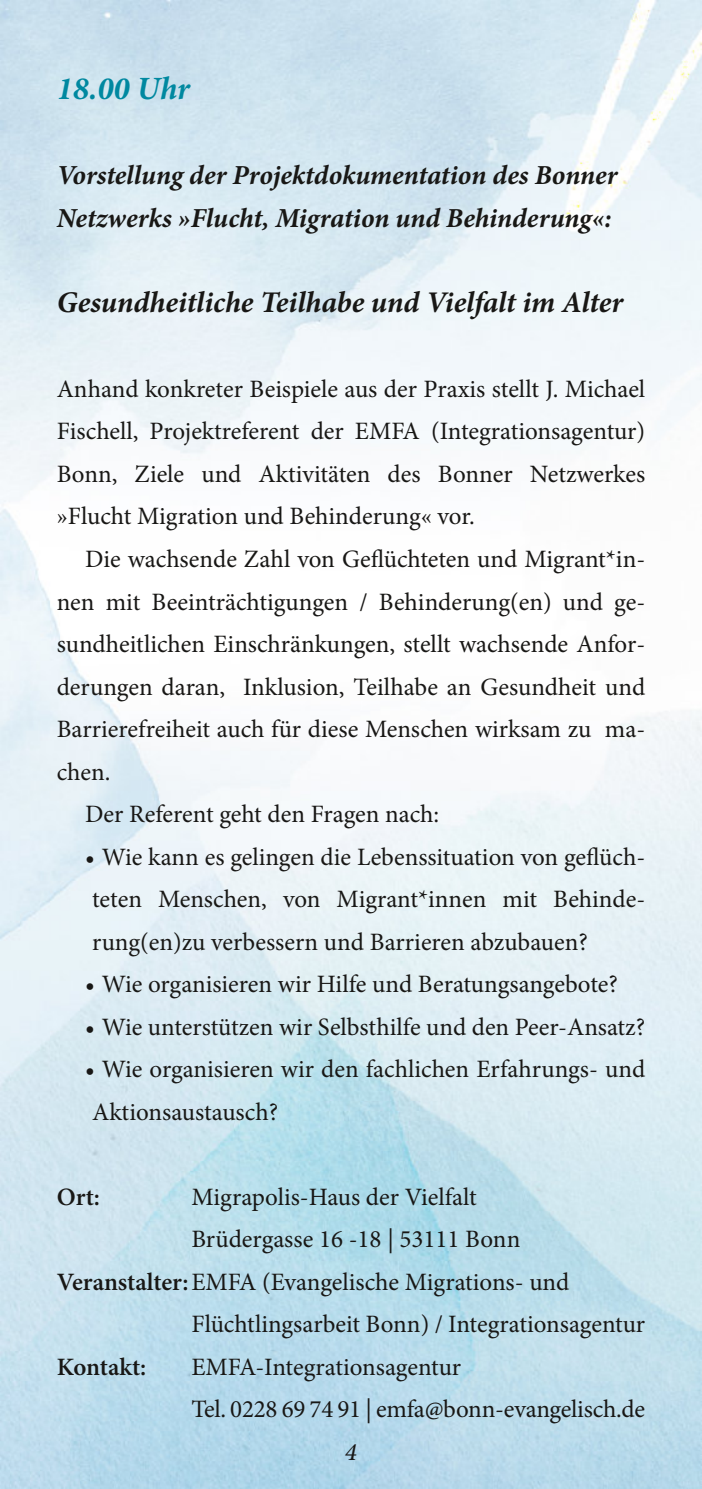
<style>
.page{position:relative;width:702px;height:1489px;background:#fff}
.page>*{position:absolute;margin:0;border:0;box-sizing:border-box;transform-origin:0 0}
.t1{font:italic 700 32.5px "Minion Pro";color:#0088a0}
.t2{font:italic 700 30px "Minion Pro";letter-spacing:-.005em;color:#181715}
.t3{font:italic 700 27.5px/42.5px "Minion Pro";letter-spacing:-.005em;color:#181715}
.t4{font:25px/42.5px "Minion Pro";color:#181715;text-align:justify}
.t5{font:600 25px "Minion Pro";letter-spacing:-.005em;color:#181715}
.t6{font:italic 500 25px "Minion Pro";color:#181715}
.s1{font-weight:600}
</style>
<div class="page">
<img style="left:0;top:0;width:702px;height:1488px">
<h1 class="t1" style="left:57px;top:76px;width:135px">18.00 Uhr</h1>
<p class="t3" style="left:57px;top:157px;width:562px">Vorstellung der Projektdokumentation des Bonner<br>Netzwerks »Flucht, Migration und Behinderung«:</p>
<p class="t2" style="left:57px;top:290px;width:568px">Gesundheitliche Teilhabe und Vielfalt im Alter</p>
<p class="t4" style="left:57px;top:370px;width:590px">Anhand konkreter Beispiele aus der Praxis stellt J. Michael Fischell, Projektreferent der EMFA (Integrationsagentur)<br>Bonn, Ziele und Aktivitäten des Bonner Netzwerkes »Flucht Migration und Behinderung« vor.</p>
<p class="t4" style="left:85px;top:540px;width:561px">Die wachsende Zahl von Geflüchteten und Migrant*in-</p>
<p class="t4" style="left:57px;top:582px;width:590px">nen mit Beeinträchtigungen / Behinderung(en) und ge-</p>
<p class="t4" style="left:57px;top:625px;width:590px">sundheitlichen Einschränkungen, stellt wachsende Anfor-</p>
<p class="t4" style="left:57px;top:667px;width:590px">derungen daran, Inklusion, Teilhabe an Gesundheit und</p>
<p class="t4" style="left:57px;top:710px;width:590px">Barrierefreiheit auch für diese Menschen wirksam zu ma-</p>
<p class="t4" style="left:57px;top:752px;width:55px">chen.</p>
<p class="t4" style="left:85px;top:795px;width:356px">Der Referent geht den Fragen nach:</p>
<p class="t4" style="left:85px;top:837px;width:561px">• Wie kann es gelingen die Lebenssituation von geflüch&shy;teten Menschen, von Migrant*innen mit Behinde&shy;rung(en)zu verbessern und Barrieren abzubauen?</p>
<p class="t4" style="left:85px;top:965px;width:534px">• Wie organisieren wir Hilfe und Beratungsangebote?</p>
<p class="t4" style="left:85px;top:1007px;width:561px">• Wie unterstützen wir Selbsthilfe und den Peer-Ansatz?</p>
<p class="t4" style="left:85px;top:1050px;width:561px">• Wie organisieren wir den fachlichen Erfahrungs- und<br>Aktionsaustausch?</p>
<p class="t5" style="left:57px;top:1186px;width:45px">Ort:</p>
<p class="t4" style="left:191px;top:1177px;width:287px">Migrapolis-Haus der Vielfalt</p>
<p class="t4" style="left:191px;top:1220px;width:330px">Brüdergasse 16 -18 | 53111 Bonn</p>
<p class="t4" style="left:57px;top:1262px;width:514px"><span class="s1">Veranstalter:</span> EMFA (Evangelische Migrations- und</p>
<p class="t4" style="left:191px;top:1305px;width:455px">Flüchtlingsarbeit Bonn) / Integrationsagentur</p>
<p class="t5" style="left:57px;top:1356px;width:91px">Kontakt:</p>
<p class="t4" style="left:191px;top:1347px;width:455px">EMFA-Integrationsagentur<br>Tel. 0228 69 74 91 | emfa@bonn-evangelisch.de</p>
<p class="t6" style="left:345px;top:1441px;width:14px">4</p>
</div>
